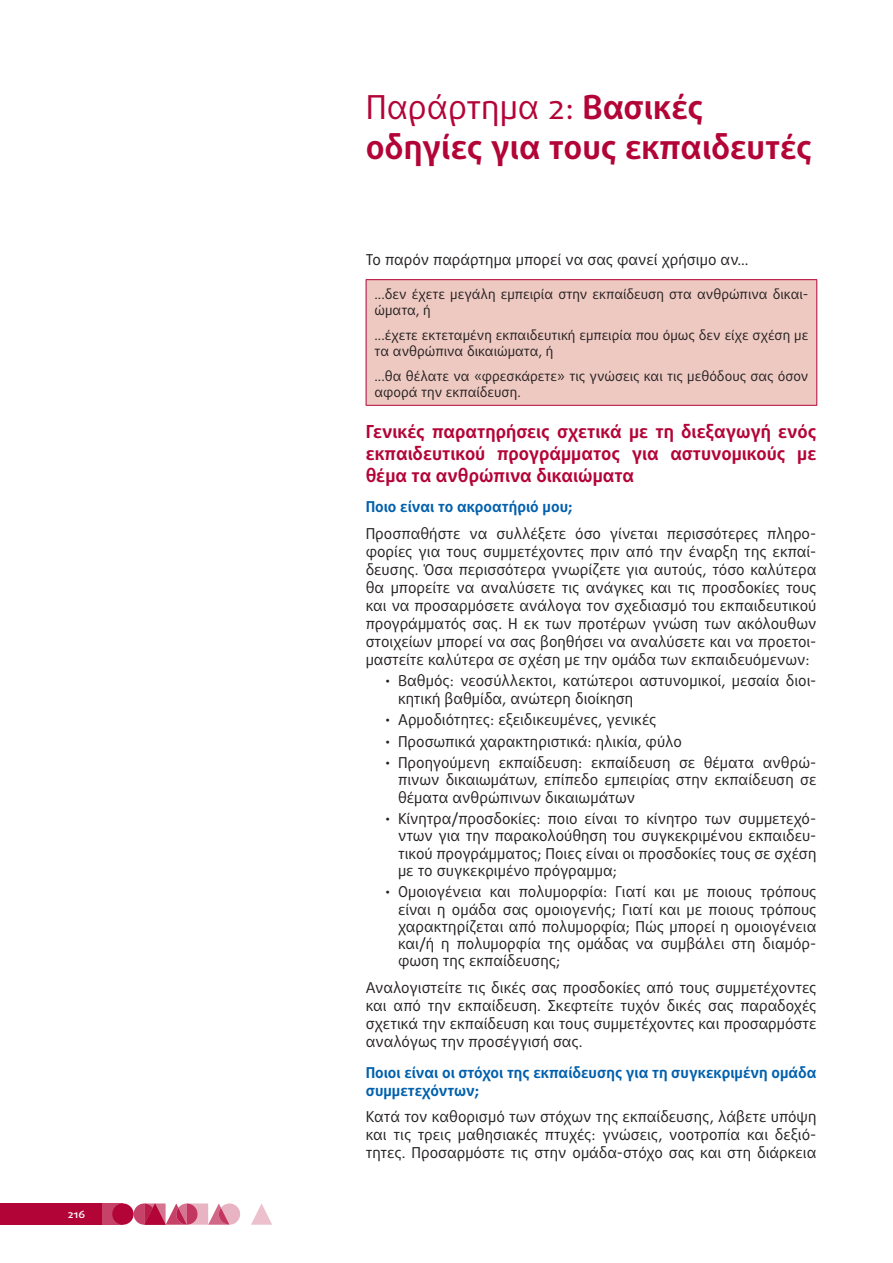
<style>
.page{position:relative;width:893px;height:1263px;background:#fff}
.page>*{position:absolute;margin:0;border:0;box-sizing:border-box;transform-origin:0 0}
.T1b{font:700 33px/39.6px "Daxline Pro";color:#b30437}
.Titre_2_Rouge{font:700 18px/21.6px "Daxline Pro";color:#b30437;text-align:justify}
.Texte_courant{font:15px/18px "Daxline Pro";color:#231f20;text-align:justify}
.Titre_3_Bleu{font:700 15px/18px "Daxline Pro";color:#0160ad}
.Encadré_noir_Regular{font:13.5px/16.2px "Daxline Pro";color:#231f20}
.t1{font:500 10.5px "Daxline Pro";color:#fff;scale:1.1 1}
.s1{font-weight:400}
</style>
<div class="page">
<div style="left:366px;top:280px;width:451px;height:125px;background:#eec9c2"></div>
<hr style="left:366px;top:279px;width:451px;height:1px;background:#b30437">
<hr style="left:366px;top:280px;width:1px;height:125px;background:#b30437">
<hr style="left:816px;top:280px;width:1px;height:125px;background:#b30437">
<hr style="left:366px;top:405px;width:451px;height:1px;background:#b30437">
<div style="left:0;top:1203px;width:102px;height:22px;background:#b30437"></div>
<div style="left:102px;top:1203px;width:21px;height:22px;background:#c64269"></div>
<div style="left:112px;top:1203px;width:22px;height:22px;background:#b30437;border-radius:50%"></div>
<svg style="left:134px;top:1203px;width:106px;height:22px"></svg>
<svg style="left:251px;top:1204px;width:21px;height:21px"></svg>
<p class="t1" style="left:68px;top:1207px;width:17px">216</p>
<p class="T1b" style="left:366px;top:88px;width:448px"><span class="s1">Παράρτημα 2:</span> Βασικές οδηγίες για τους εκπαιδευτές</p>
<p class="Texte_courant" style="left:366px;top:250px;width:384px">Το παρόν παράρτημα μπορεί να σας φανεί χρήσιμο αν...</p>
<p class="Encadré_noir_Regular" style="left:375px;top:286px;width:435px">...δεν έχετε μεγάλη εμπειρία στην εκπαίδευση στα ανθρώπινα δικαι&shy;ώματα, ή</p>
<p class="Encadré_noir_Regular" style="left:375px;top:327px;width:435px">...έχετε εκτεταμένη εκπαιδευτική εμπειρία που όμως δεν είχε σχέση με τα ανθρώπινα δικαιώματα, ή</p>
<p class="Encadré_noir_Regular" style="left:375px;top:368px;width:435px">...θα θέλατε να «φρεσκάρετε» τις γνώσεις και τις μεθόδους σας όσον αφορά την εκπαίδευση.</p>
<p class="Titre_2_Rouge" style="left:366px;top:421px;width:452px">Γενικές παρατηρήσεις σχετικά με τη διεξαγωγή ενός εκπαιδευτικού προγράμματος για αστυνομικούς με θέμα τα ανθρώπινα δικαιώματα</p>
<p class="Titre_3_Bleu" style="left:366px;top:498px;width:208px">Ποιο είναι το ακροατήριό μου;</p>
<p class="Texte_courant" style="left:366px;top:524px;width:452px">Προσπαθήστε να συλλέξετε όσο γίνεται περισσότερες πληρο&shy;φορίες για τους συμμετέχοντες πριν από την έναρξη της εκπαί&shy;δευσης. Όσα περισσότερα γνωρίζετε για αυτούς, τόσο καλύτερα θα μπορείτε να αναλύσετε τις ανάγκες και τις προσδοκίες τους και να προσαρμόσετε ανάλογα τον σχεδιασμό του εκπαιδευτικού προγράμματός σας. Η εκ των προτέρων γνώση των ακόλουθων στοιχείων μπορεί να σας βοηθήσει να αναλύσετε και να προετοι&shy;μαστείτε καλύτερα σε σχέση με την ομάδα των εκπαιδευόμενων:</p>
<p class="Texte_courant" style="left:398px;top:672px;width:420px;line-height:17.2px;text-indent:-13px">• Βαθμός: νεοσύλλεκτοι, κατώτεροι αστυνομικοί, μεσαία διοι&shy;κητική βαθμίδα, ανώτερη διοίκηση</p>
<p class="Texte_courant" style="left:385px;top:711px;width:273px">• Αρμοδιότητες: εξειδικευμένες, γενικές</p>
<p class="Texte_courant" style="left:385px;top:732px;width:298px">• Προσωπικά χαρακτηριστικά: ηλικία, φύλο</p>
<p class="Texte_courant" style="left:398px;top:754px;width:420px;line-height:17.2px;text-indent:-13px">• Προηγούμενη εκπαίδευση: εκπαίδευση σε θέματα ανθρώ&shy;πινων δικαιωμάτων, επίπεδο εμπειρίας στην εκπαίδευση σε θέματα ανθρώπινων δικαιωμάτων</p>
<p class="Texte_courant" style="left:398px;top:810px;width:420px;line-height:17.2px;text-indent:-13px">• Κίνητρα/προσδοκίες: ποιο είναι το κίνητρο των συμμετεχό&shy;ντων για την παρακολούθηση του συγκεκριμένου εκπαιδευ&shy;τικού προγράμματος; Ποιες είναι οι προσδοκίες τους σε σχέση με το συγκεκριμένο πρόγραμμα;</p>
<p class="Texte_courant" style="left:398px;top:883px;width:420px;line-height:17.2px;text-indent:-13px">• Ομοιογένεια και πολυμορφία: Γιατί και με ποιους τρόπους είναι η ομάδα σας ομοιογενής; Γιατί και με ποιους τρόπους χαρακτηρίζεται από πολυμορφία; Πώς μπορεί η ομοιογένεια και/ή η πολυμορφία της ομάδας να συμβάλει στη διαμόρ&shy;φωση της εκπαίδευσης;</p>
<p class="Texte_courant" style="left:366px;top:978px;width:452px">Αναλογιστείτε τις δικές σας προσδοκίες από τους συμμετέχοντες και από την εκπαίδευση. Σκεφτείτε τυχόν δικές σας παραδοχές σχετικά την εκπαίδευση και τους συμμετέχοντες και προσαρμόστε αναλόγως την προσέγγισή σας.</p>
<p class="Titre_3_Bleu" style="left:366px;top:1063px;width:452px">Ποιοι είναι οι στόχοι της εκπαίδευσης για τη συγκεκριμένη ομάδα συμμετεχόντων;</p>
<p class="Texte_courant" style="left:366px;top:1108px;width:452px">Κατά τον καθορισμό των στόχων της εκπαίδευσης, λάβετε υπόψη και τις τρεις μαθησιακές πτυχές: γνώσεις, νοοτροπία και δεξιό&shy;τητες. Προσαρμόστε τις στην ομάδα-στόχο σας και στη διάρκεια</p>
</div>
